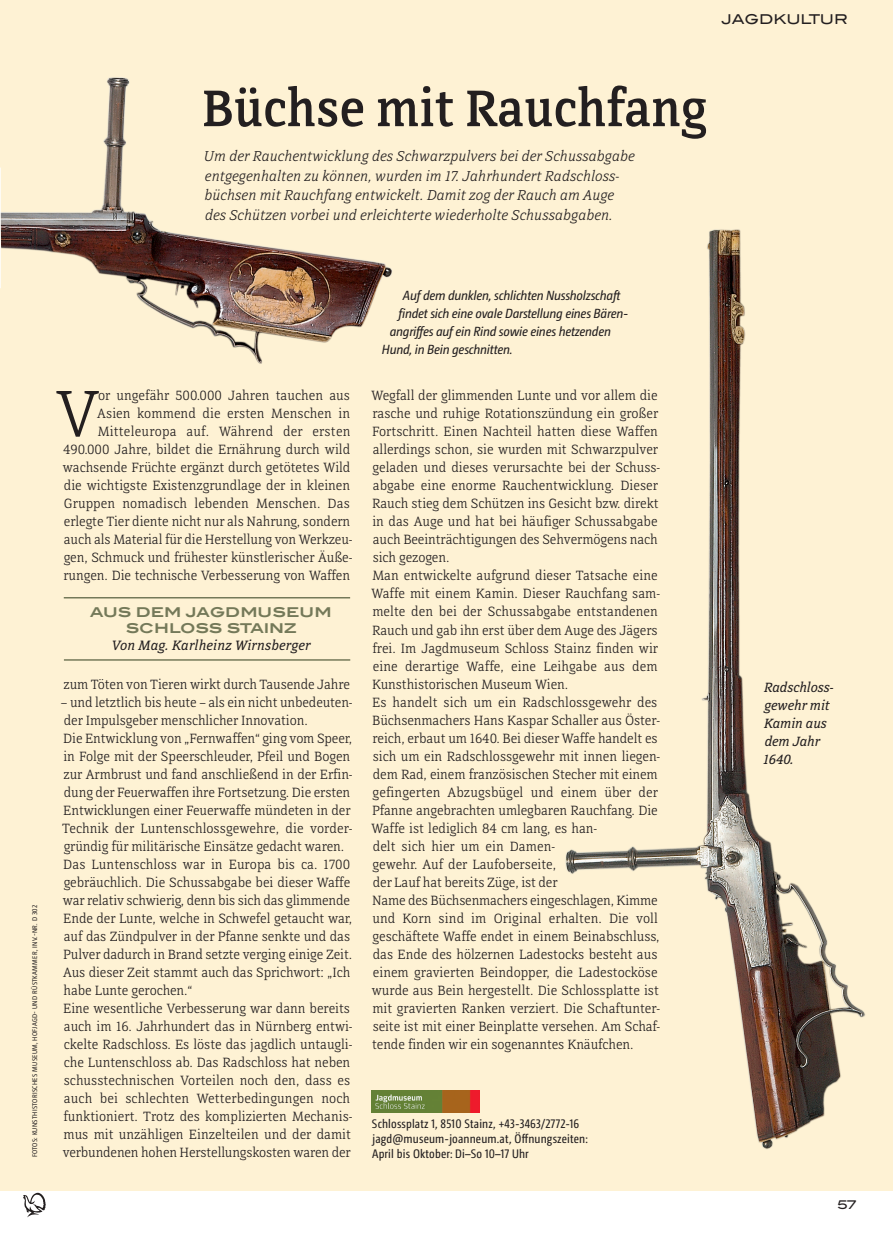
<style>
.page{position:relative;width:893px;height:1234px;background:#fff}
.page>*{position:absolute;margin:0;border:0;box-sizing:border-box;transform-origin:0 0}
.Text_literarisch_15{font:300 69px "Directa Serif";color:#231f20}
.Titel_lit_Med_36{font:500 54px "Directa Serif";letter-spacing:-.005em;color:#231f20}
.Vorspann_literarisch{font:italic 300 15px/19.5px "Directa Serif";color:#231f20}
.Byline_literarisch_1{font:italic 14.25px "Directa Serif";letter-spacing:.01em;color:#231f20}
.Text_literarisch_15-2{font:300 14.1px/18px "Directa Serif";letter-spacing:-.005em;color:#231f20}
.Bildtext_literarisch{font:italic 14.1px/18px "Directa Serif";letter-spacing:-.01em;color:#231f20}
.Byline_literarisch_1-2{font:700 13.5px "Blair ITC";color:#747959}
.RUBRIK___THEMA_15{font:500 13.5px "Blair ITC";color:#747959}
.RUBRIK___THEMA_15-2{font:500 13.5px "Blair ITC";letter-spacing:-.01em;color:#231f20}
.Bildtext_sachlich_15{font:italic 13.2px "Camingo Dos Pro S Cd";letter-spacing:-.015em;color:#231f20}
.Vereine_15{font:12.3px "Camingo Dos Pro Cd";letter-spacing:.01em;color:#231f20}
.t1{font:500 12px "Blair ITC";color:#231f20}
.Fotograf_15{font:6.75px "Camingo Dos Pro S Cd";letter-spacing:.045em;color:#231f20}
.s1{color:#231f20}
</style>
<div class="page">
<hr style="left:1px;top:1189px;width:847px;height:1px;background:#231f20">
<svg style="left:23px;top:1192px;width:23px;height:24px"></svg>
<div style="left:0;top:0;width:893px;height:1189px;background:#fef2d4"></div>
<img style="left:371px;top:1090px;width:109px;height:21px">
<hr style="left:64px;top:597px;width:286px;height:1px;background:#747959">
<hr style="left:64px;top:659px;width:286px;height:1px;background:#747959">
<img style="left:565px;top:229px;width:300px;height:920px">
<img style="left:1px;top:77px;width:391px;height:287px">
<svg style="left:0;top:167px;width:1px;height:121px"></svg>
<p class="RUBRIK___THEMA_15-2" style="left:721px;top:11px;width:128px">JAGDKULTUR</p>
<p class="RUBRIK___THEMA_15" style="left:677px;top:11px;width:173px">??????? • <span class="s1">XXXXXXX</span></p>
<p class="Titel_lit_Med_36" style="left:202px;top:75px;width:507px">Büchse mit Rauchfang</p>
<p class="Vorspann_literarisch" style="left:204px;top:146px;width:432px">Um der Rauchentwicklung des Schwarzpulvers bei der Schussabgabe entgegenhalten zu können, wurden im 17. Jahrhundert Radschloss&shy;büchsen mit Rauchfang entwickelt. Damit zog der Rauch am Auge des Schützen vorbei und erleichterte wiederholte Schussabgaben.</p>
<p class="Fotograf_15" style="left:31px;top:1157px;width:254px;rotate:-90deg">FOTOS: KUNSTHISTORISCHES MUSEUM, HOFJAGD- UND RÜSTKAMMER, INV.-NR. D 302</p>
<p class="Text_literarisch_15-2" style="left:63px;top:386px;width:291px;text-align:right">or ungefähr 500.000 Jahren tauchen aus<br>Asien kommend die ersten Menschen in Mitteleuropa auf. Während der ersten 490.000 Jahre, bildet die Ernährung durch wild wachsende Früchte ergänzt durch getötetes Wild die wichtigste Existenzgrundlage der in kleinen Gruppen nomadisch lebenden Menschen. Das erlegte Tier diente nicht nur als Nahrung, sondern auch als Material für die Herstellung von Werkzeu&shy;gen, Schmuck und frühester künstlerischer Äuße&shy;rungen. Die technische Verbesserung von Waffen</p>
<p class="Text_literarisch_15" style="left:57px;top:372px;width:44px">V</p>
<p class="Byline_literarisch_1-2" style="left:90px;top:603px;width:243px">AUS DEM JAGDMUSEUM</p>
<p class="Byline_literarisch_1-2" style="left:126px;top:619px;width:172px">SCHLOSS STAINZ</p>
<p class="Byline_literarisch_1" style="left:112px;top:636px;width:200px">Von Mag. Karlheinz Wirnsberger</p>
<p class="Text_literarisch_15-2" style="left:64px;top:674px;width:288px">zum Töten von Tieren wirkt durch Tausende Jahre</p>
<p class="Text_literarisch_15-2" style="left:61px;top:692px;width:293px">– und letztlich bis heute – als ein nicht unbedeuten&shy;der Impulsgeber menschlicher Innovation.</p>
<p class="Text_literarisch_15-2" style="left:62px;top:728px;width:292px">Die Entwicklung von „Fernwaffen“ ging vom Speer, in Folge mit der Speerschleuder, Pfeil und Bogen zur Armbrust und fand anschließend in der Erfin&shy;dung der Feuerwaffen ihre Fortsetzung. Die ersten Entwicklungen einer Feuerwaffe mündeten in der Technik der Luntenschlossgewehre, die vorder&shy;gründig für militärische Einsätze gedacht waren.</p>
<p class="Text_literarisch_15-2" style="left:63px;top:854px;width:291px">Das Luntenschloss war in Europa bis ca. 1700 gebräuchlich. Die Schussabgabe bei dieser Waffe war relativ schwierig, denn bis sich das glimmende Ende der Lunte, welche in Schwefel getaucht war, auf das Zündpulver in der Pfanne senkte und das Pulver dadurch in Brand setzte verging einige Zeit.<br>Aus dieser Zeit stammt auch das Sprichwort: „Ich habe Lunte gerochen.“</p>
<p class="Text_literarisch_15-2" style="left:63px;top:998px;width:291px">Eine wesentliche Verbesserung war dann bereits auch im 16. Jahrhundert das in Nürnberg entwi&shy;ckelte Radschloss. Es löste das jagdlich untaugli&shy;che Luntenschloss ab. Das Radschloss hat neben schusstechnischen Vorteilen noch den, dass es auch bei schlechten Wetterbedingungen noch funktioniert. Trotz des komplizierten Mechanis&shy;mus mit unzähligen Einzelteilen und der damit verbundenen hohen Herstellungskosten waren der</p>
<p class="Bildtext_sachlich_15" style="left:403px;top:287px;width:219px">Auf dem dunklen, schlichten Nussholzschaft</p>
<p class="Bildtext_sachlich_15" style="left:399px;top:305px;width:231px">findet sich eine ovale Darstellung eines Bären-</p>
<p class="Bildtext_sachlich_15" style="left:390px;top:323px;width:223px">angriffes auf ein Rind sowie eines hetzenden</p>
<p class="Bildtext_sachlich_15" style="left:382px;top:341px;width:132px">Hund, in Bein geschnitten.</p>
<p class="Text_literarisch_15-2" style="left:371px;top:386px;width:290px">Wegfall der glimmenden Lunte und vor allem die rasche und ruhige Rotationszündung ein großer Fortschritt. Einen Nachteil hatten diese Waffen allerdings schon, sie wurden mit Schwarzpulver geladen und dieses verursachte bei der Schuss&shy;abgabe eine enorme Rauchentwicklung. Dieser Rauch stieg dem Schützen ins Gesicht bzw. direkt in das Auge und hat bei häufiger Schussabgabe auch Beeinträchtigungen des Sehvermögens nach sich gezogen.</p>
<p class="Text_literarisch_15-2" style="left:371px;top:566px;width:290px">Man entwickelte aufgrund dieser Tatsache eine Waffe mit einem Kamin. Dieser Rauchfang sam&shy;melte den bei der Schussabgabe entstandenen Rauch und gab ihn erst über dem Auge des Jägers frei. Im Jagdmuseum Schloss Stainz finden wir eine derartige Waffe, eine Leihgabe aus dem Kunsthistorischen Museum Wien.</p>
<p class="Text_literarisch_15-2" style="left:371px;top:692px;width:290px">Es handelt sich um ein Radschlossgewehr des Büchsenmachers Hans Kaspar Schaller aus Öster&shy;reich, erbaut um 1640. Bei dieser Waffe handelt es sich um ein Radschlossgewehr mit innen liegen&shy;dem Rad, einem französischen Stecher mit einem gefingerten Abzugsbügel und einem über der Pfanne angebrachten umlegbaren Rauchfang. Die Waffe ist lediglich 84 cm lang, es han-<br>delt sich hier um ein Damen-<br>gewehr. Auf der Laufoberseite,<br>der Lauf hat bereits Züge, ist der<br>Name des Büchsenmachers eingeschlagen, Kimme und Korn sind im Original erhalten. Die voll geschäftete Waffe endet in einem Beinabschluss, das Ende des hölzernen Ladestocks besteht aus einem gravierten Beindopper, die Ladestocköse wurde aus Bein hergestellt. Die Schlossplatte ist mit gravierten Ranken verziert. Die Schaftunter&shy;seite ist mit einer Beinplatte versehen. Am Schaf&shy;tende finden wir ein sogenanntes Knäufchen.</p>
<p class="Vereine_15" style="left:372px;top:1116px;width:209px">Schlossplatz 1, 8510 Stainz, +43-3463/2772-16</p>
<p class="Vereine_15" style="left:373px;top:1131px;width:217px">jagd@museum-joanneum.at, Öffnungszeiten:</p>
<p class="Vereine_15" style="left:372px;top:1146px;width:158px">April bis Oktober: Di–So 10–17 Uhr</p>
<p class="Bildtext_literarisch" style="left:764px;top:677px;width:71px">Radschloss&shy;gewehr mit<br>Kamin aus dem Jahr<br>1640.</p>
<p class="t1" style="left:837px;top:1197px;width:20px">57</p>
</div>
